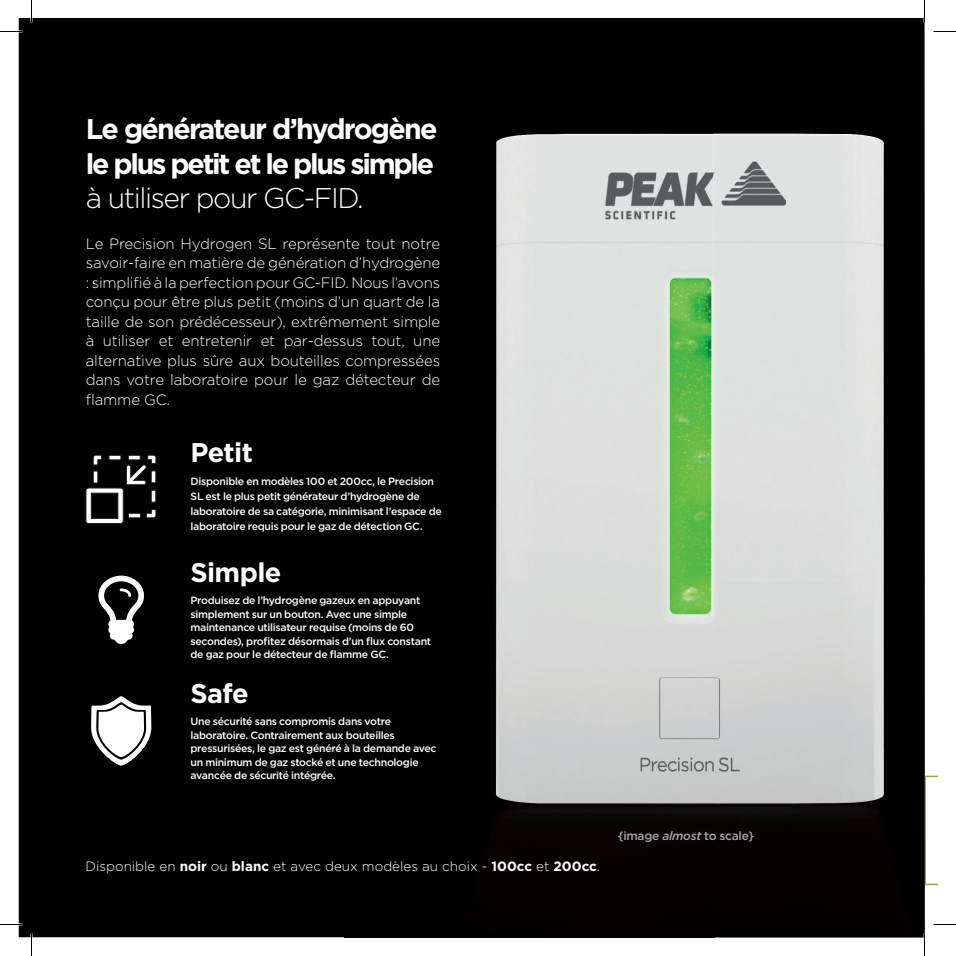
<style>
.page{position:relative;width:956px;height:956px;background:#fff}
.page>*{position:absolute;margin:0;border:0;box-sizing:border-box;transform-origin:0 0}
.t1{font:700 28.5px/34.2px "Gotham";letter-spacing:-.08em;color:#fff}
.t2{font:300 28.5px "Gotham";letter-spacing:-.05em;color:#fff}
.t3{font:700 27px "Gotham";letter-spacing:-.025em;color:#fff}
.t4{font:300 15px/19.5px "Gotham";letter-spacing:-.01em;color:#fff;text-align:justify}
.t5{font:300 13.5px "Gotham";color:#fff}
.t6{font:500 12px "Gotham";letter-spacing:-.025em;color:#a8a9ad}
.t7{font:500 10.5px/13.5px "Gotham";letter-spacing:-.03em;color:#fff}
.s1{font-weight:700}
.s2{font-style:italic}
</style>
<div class="page">
<svg style="left:925px;top:776px;width:12px;height:109px"></svg>
<div style="left:19px;top:19px;width:905px;height:918px;background:#000"></div>
<img style="left:344px;top:937px;width:528px;height:1px">
<img style="left:924px;top:776px;width:1px;height:109px">
<img style="left:496px;top:133px;width:388px;height:447px">
<img style="left:495px;top:324px;width:219px;height:492px">
<img style="left:713px;top:580px;width:171px;height:236px">
<svg style="left:98px;top:576px;width:46px;height:68px"></svg>
<svg style="left:86px;top:455px;width:70px;height:69px"></svg>
<svg style="left:91px;top:696px;width:60px;height:70px"></svg>
<hr style="left:0;top:923px;width:22px;height:2px;background:#fff">
<hr style="left:923px;top:0;width:2px;height:23px;background:#fff">
<hr style="left:923px;top:933px;width:2px;height:23px;background:#fff">
<svg style="left:0;top:31px;width:19px;height:1px"></svg>
<svg style="left:933px;top:31px;width:23px;height:1px"></svg>
<svg style="left:0;top:924px;width:22px;height:1px"></svg>
<svg style="left:933px;top:924px;width:23px;height:1px"></svg>
<svg style="left:31px;top:0;width:1px;height:23px"></svg>
<svg style="left:31px;top:933px;width:1px;height:23px"></svg>
<svg style="left:924px;top:0;width:1px;height:23px"></svg>
<svg style="left:924px;top:933px;width:1px;height:23px"></svg>
<h1 class="t1" style="left:86px;top:112px;width:353px">Le générateur d’hydrogène le plus petit et le plus simple</h1>
<h1 class="t2" style="left:86px;top:180px;width:280px">à utiliser pour GC-FID.</h1>
<p class="t4" style="left:86px;top:233px;width:356px">Le Precision Hydrogen SL représente tout notre savoir-faire en matière de génération d’hydrogène : simplifié à la perfection pour GC-FID. Nous l’avons conçu pour être plus petit (moins d’un quart de la taille de son prédécesseur), extrêmement simple à utiliser et entretenir et par-dessus tout, une alternative plus sûre aux bouteilles compressées dans votre laboratoire pour le gaz détecteur de flamme GC.</p>
<h2 class="t3" style="left:190px;top:434px;width:64px">Petit</h2>
<p class="t7" style="left:190px;top:474px;width:253px;line-height:15px">Disponible en modèles 100 et 200cc, le Precision SL est le plus petit générateur d’hydrogène de laboratoire de sa catégorie, minimisant l’espace de laboratoire requis pour le gaz de détection GC.</p>
<h2 class="t3" style="left:190px;top:555px;width:93px">Simple</h2>
<p class="t7" style="left:190px;top:594px;width:242px">Produisez de l’hydrogène gazeux en appuyant simplement sur un bouton. Avec une simple maintenance utilisateur requise (moins de 60 secondes), profitez désormais d’un flux constant de gaz pour le détecteur de flamme GC.</p>
<h2 class="t3" style="left:190px;top:676px;width:60px">Safe</h2>
<p class="t7" style="left:190px;top:715px;width:248px">Une sécurité sans compromis dans votre laboratoire. Contrairement aux bouteilles pressurisées, le gaz est généré à la demande avec un minimum de gaz stocké et une technologie avancée de sécurité intégrée.</p>
<p class="t5" style="left:86px;top:858px;width:516px">Disponible en <span class="s1">noir</span> ou <span class="s1">blanc</span> et avec deux modèles au choix - <span class="s1">100cc</span> et <span class="s1">200cc</span>.</p>
<p class="t6" style="left:618px;top:828px;width:138px">{image <span class="s2">almost</span> to scale}</p>
</div>
